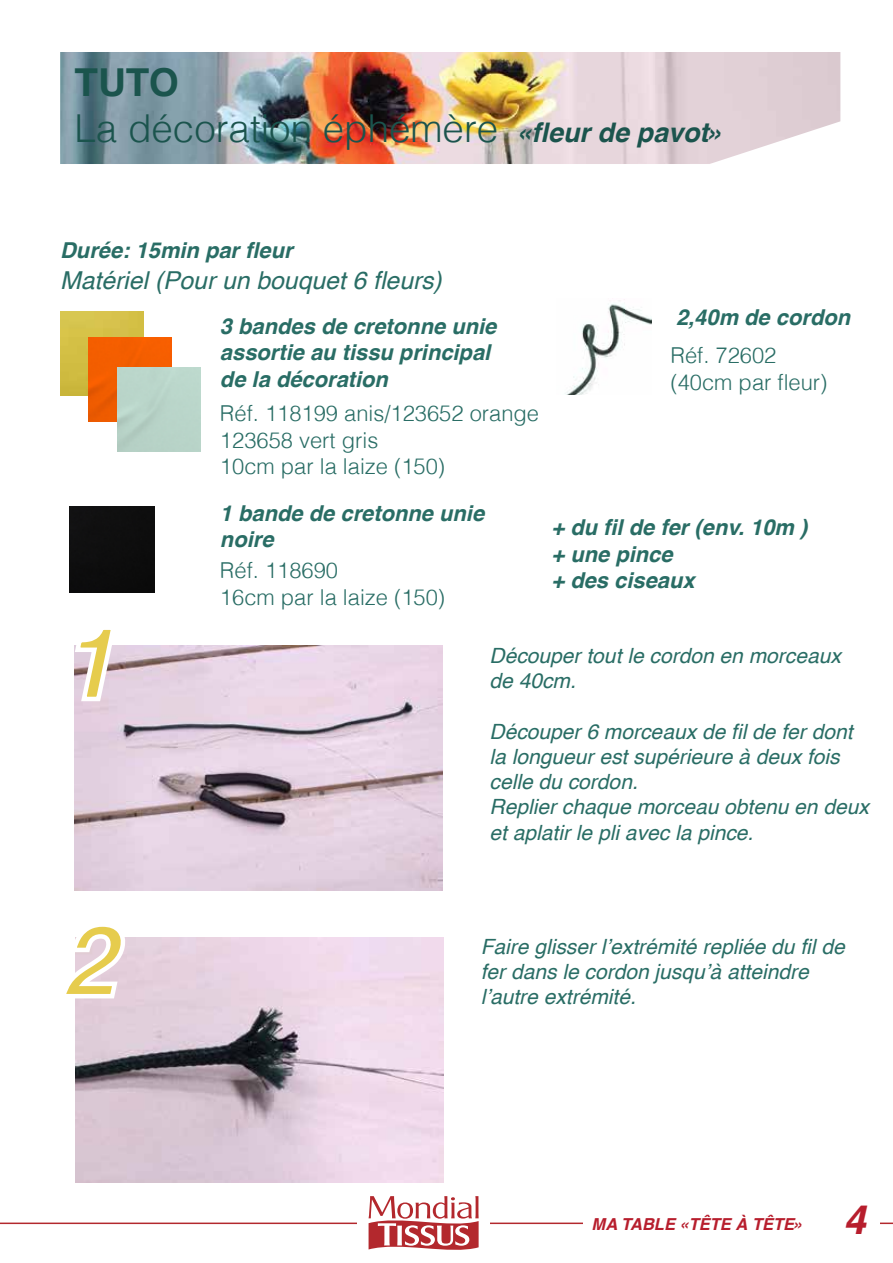
<style>
.page{position:relative;width:893px;height:1263px;background:#fff}
.page>*{position:absolute;margin:0;border:0;box-sizing:border-box;transform-origin:0 0}
.t1{font:italic 700 100.65px "Helvetica";color:#e6cc4d}
.t2{font:italic 700 40.35px "Helvetica";color:#b71e2d}
.t3{font:300 38.55px/46.2px "Helvetica";color:#1b544d}
.t4{font:italic 24.75px "Helvetica";color:#296d65}
.t5{font:italic 700 21.9px/26.2px "Helvetica";color:#296d65}
.t6{font:300 21.9px/26.2px "Helvetica";color:#296d65}
.t7{font:italic 21px/25.2px "Helvetica";color:#296d65}
.t8{font:italic 700 16.5px "Helvetica";color:#b71e2d}
.s1{font-weight:700}
.s2{font-weight:700;font-style:italic;font-size:27px}
</style>
<div class="page">
<img style="left:76px;top:937px;width:367px;height:245px">
<img style="left:75px;top:646px;width:367px;height:245px">
<img style="left:60px;top:52px;width:780px;height:112px">
<div style="left:69px;top:507px;width:86px;height:85px;background:#0e0e0e"></div>
<hr style="left:0;top:1222px;width:893px;height:2px;background:#b3282d">
<div style="left:584px;top:1209px;width:296px;height:25px;background:#fff"></div>
<div style="left:358px;top:1184px;width:132px;height:79px;background:#fff"></div>
<svg style="left:369px;top:1196px;width:110px;height:54px"></svg>
<img style="left:60px;top:312px;width:84px;height:84px">
<svg style="left:74px;top:645px;width:45px;height:58px"></svg>
<svg style="left:75px;top:937px;width:50px;height:64px"></svg>
<img style="left:88px;top:338px;width:84px;height:83px">
<div style="left:117px;top:367px;width:84px;height:84px;background:#b9d5c9"></div>
<img style="left:565px;top:299px;width:87px;height:95px">
<h3 class="t3" style="left:75px;top:57px;width:651px"><span class="s1">TUTO<br></span>La décoration éphémère <span class="s2">«fleur de pavot»</span></h3>
<p class="t5" style="left:60px;top:237px;width:234px">Durée: 15min par fleur</p>
<p class="t4" style="left:60px;top:261px;width:383px">Matériel (Pour un bouquet 6 fleurs)</p>
<p class="t5" style="left:220px;top:313px;width:278px">3 bandes de cretonne unie assortie au tissu principal de la décoration</p>
<p class="t5" style="left:676px;top:304px;width:176px">2,40m de cordon</p>
<p class="t6" style="left:670px;top:341px;width:159px">Réf. 72602 (40cm par fleur)</p>
<h1 class="t1" style="left:60px;top:581px;width:57px">1</h1>
<h1 class="t1" style="left:60px;top:878px;width:57px">2</h1>
<p class="t6" style="left:220px;top:399px;width:321px">Réf. 118199 anis/123652 orange<br>123658 vert gris<br>10cm par la laize (150)</p>
<p class="t5" style="left:220px;top:500px;width:266px">1 bande de cretonne unie noire</p>
<p class="t6" style="left:220px;top:556px;width:227px">Réf. 118690<br>16cm par la laize (150)</p>
<p class="t5" style="left:551px;top:515px;width:257px">+ du fil de fer (env. 10m ) + une pince<br>+ des ciseaux</p>
<p class="t7" style="left:490px;top:644px;width:353px">Découper tout le cordon en morceaux de 40cm.</p>
<p class="t7" style="left:490px;top:719px;width:381px">Découper 6 morceaux de fil de fer dont la longueur est supérieure à deux fois celle du cordon.<br>Replier chaque morceau obtenu en deux et aplatir le pli avec la pince.</p>
<p class="t7" style="left:481px;top:934px;width:366px">Faire glisser l’extrémité repliée du fil de fer dans le cordon jusqu’à atteindre l’autre extrémité.</p>
<p class="t8" style="left:592px;top:1211px;width:213px">MA TABLE «TÊTE À TÊTE»</p>
<h2 class="t2" style="left:844px;top:1187px;width:24px">4</h2>
</div>
